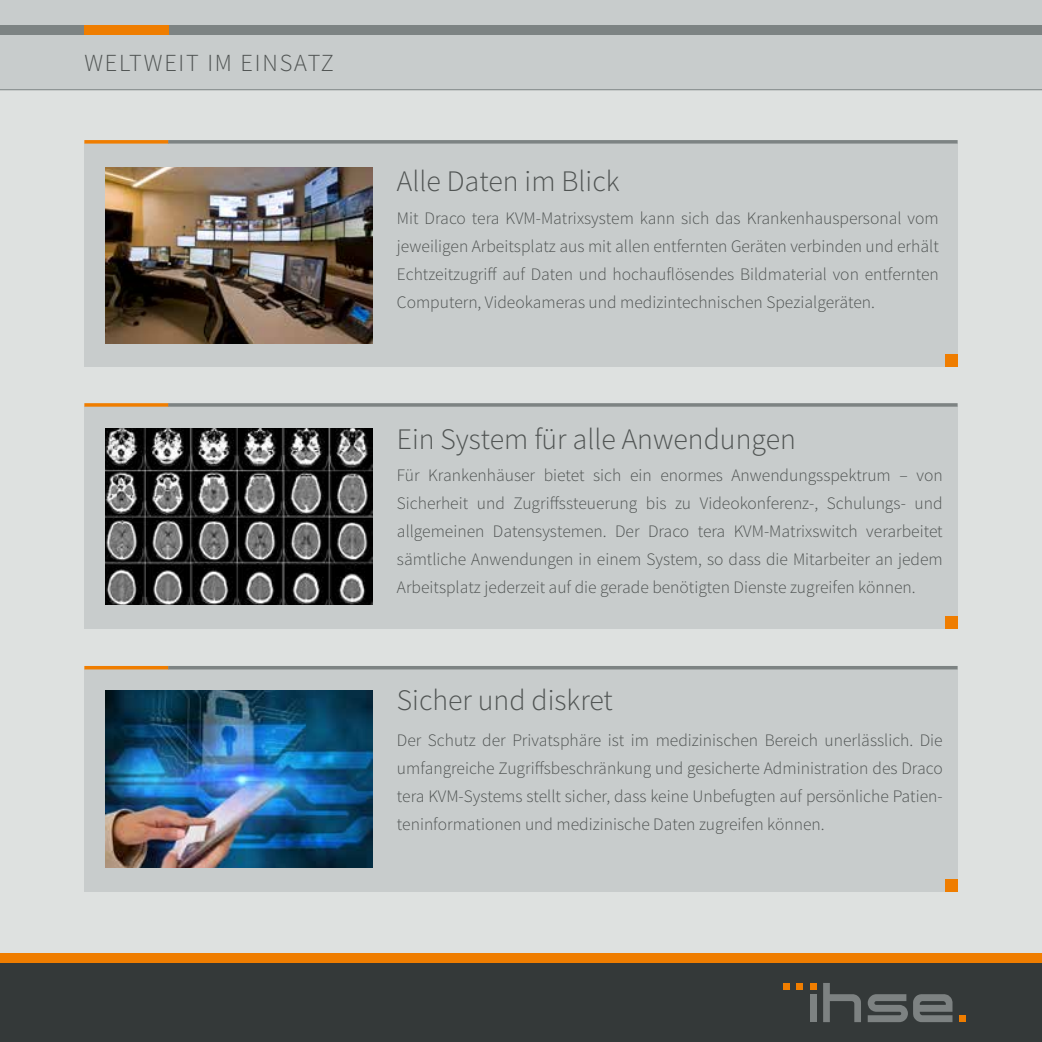
<style>
.page{position:relative;width:1042px;height:1042px;background:#dee1e0}
.page>*{position:absolute;margin:0;border:0;box-sizing:border-box;transform-origin:0 0}
.t1{font:300 29.75px "Source Sans Pro";color:#505453}
.t2{font:300 24.5px "Source Sans Pro";letter-spacing:.075em;color:#505453}
.t3{font:300 17.5px/28px "Source Sans Pro";color:#505453;text-align:justify}
</style>
<div class="page">
<div style="left:0;top:0;width:1042px;height:89px;background:#c8cccc"></div>
<div style="left:0;top:957px;width:1042px;height:85px;background:#343939"></div>
<hr style="left:0;top:89px;width:1042px;height:1px;background:#7d8383">
<div style="left:0;top:25px;width:1042px;height:10px;background:#7d8383"></div>
<svg style="left:783px;top:983px;width:6px;height:6px"></svg>
<div style="left:796px;top:983px;width:7px;height:6px;background:#ef7d00"></div>
<svg style="left:810px;top:983px;width:6px;height:6px"></svg>
<div style="left:810px;top:994px;width:6px;height:28px;background:#7d8282"></div>
<svg style="left:823px;top:983px;width:38px;height:39px"></svg>
<svg style="left:867px;top:994px;width:85px;height:28px"></svg>
<div style="left:959px;top:1015px;width:7px;height:7px;background:#ef7d00"></div>
<div style="left:0;top:952px;width:1042px;height:10px;background:#ef7d00"></div>
<div style="left:84px;top:25px;width:85px;height:10px;background:#ef7d00"></div>
<div style="left:84px;top:144px;width:873px;height:223px;background:#c8cccc"></div>
<div style="left:945px;top:355px;width:12px;height:12px;background:#ef7d00"></div>
<img style="left:105px;top:167px;width:267px;height:176px">
<svg style="left:84px;top:140px;width:84px;height:4px"></svg>
<svg style="left:168px;top:140px;width:789px;height:4px;background:#868c8c"></svg>
<div style="left:84px;top:407px;width:873px;height:222px;background:#c8cccc"></div>
<div style="left:945px;top:616px;width:12px;height:13px;background:#ef7d00"></div>
<svg style="left:84px;top:403px;width:84px;height:4px"></svg>
<svg style="left:168px;top:403px;width:789px;height:4px;background:#878c8c"></svg>
<img style="left:105px;top:428px;width:267px;height:177px">
<div style="left:84px;top:669px;width:873px;height:222px;background:#c8cccc"></div>
<div style="left:945px;top:879px;width:12px;height:12px;background:#ef7d00"></div>
<hr style="left:84px;top:666px;width:85px;height:3px;background:#ef7d00">
<hr style="left:168px;top:666px;width:789px;height:3px;background:#7d8383">
<img style="left:105px;top:690px;width:267px;height:177px">
<h2 class="t2" style="left:84px;top:48px;width:251px">WELTWEIT IM EINSATZ</h2>
<h1 class="t1" style="left:397px;top:163px;width:224px">Alle Daten im Blick</h1>
<p class="t3" style="left:397px;top:204px;width:543px">Mit Draco tera KVM-Matrixsystem kann sich das Krankenhauspersonal vom jeweiligen Arbeitsplatz aus mit allen entfernten Geräten verbinden und erhält Echtzeitzugriff auf Daten und hochauflösendes Bildmaterial von entfernten Computern, Videokameras und medizintechnischen Spezialgeräten.</p>
<h1 class="t1" style="left:397px;top:421px;width:400px">Ein System für alle Anwendungen</h1>
<p class="t3" style="left:397px;top:461px;width:547px">Für Krankenhäuser bietet sich ein enormes Anwendungsspektrum – von Sicherheit und Zugriffssteuerung bis zu Videokonferenz-, Schulungs- und allgemeinen Datensystemen. Der Draco tera KVM-Matrixswitch verarbeitet sämtliche Anwendungen in einem System, so dass die Mitarbeiter an jedem Arbeitsplatz jederzeit auf die gerade benötigten Dienste zugreifen können.</p>
<h1 class="t1" style="left:397px;top:682px;width:217px">Sicher und diskret</h1>
<p class="t3" style="left:397px;top:726px;width:547px">Der Schutz der Privatsphäre ist im medizinischen Bereich unerlässlich. Die umfangreiche Zugriffsbeschränkung und gesicherte Administration des Draco tera KVM-Systems stellt sicher, dass keine Unbefugten auf persönliche Patien&shy;teninformationen und medizinische Daten zugreifen können.</p>
</div>
